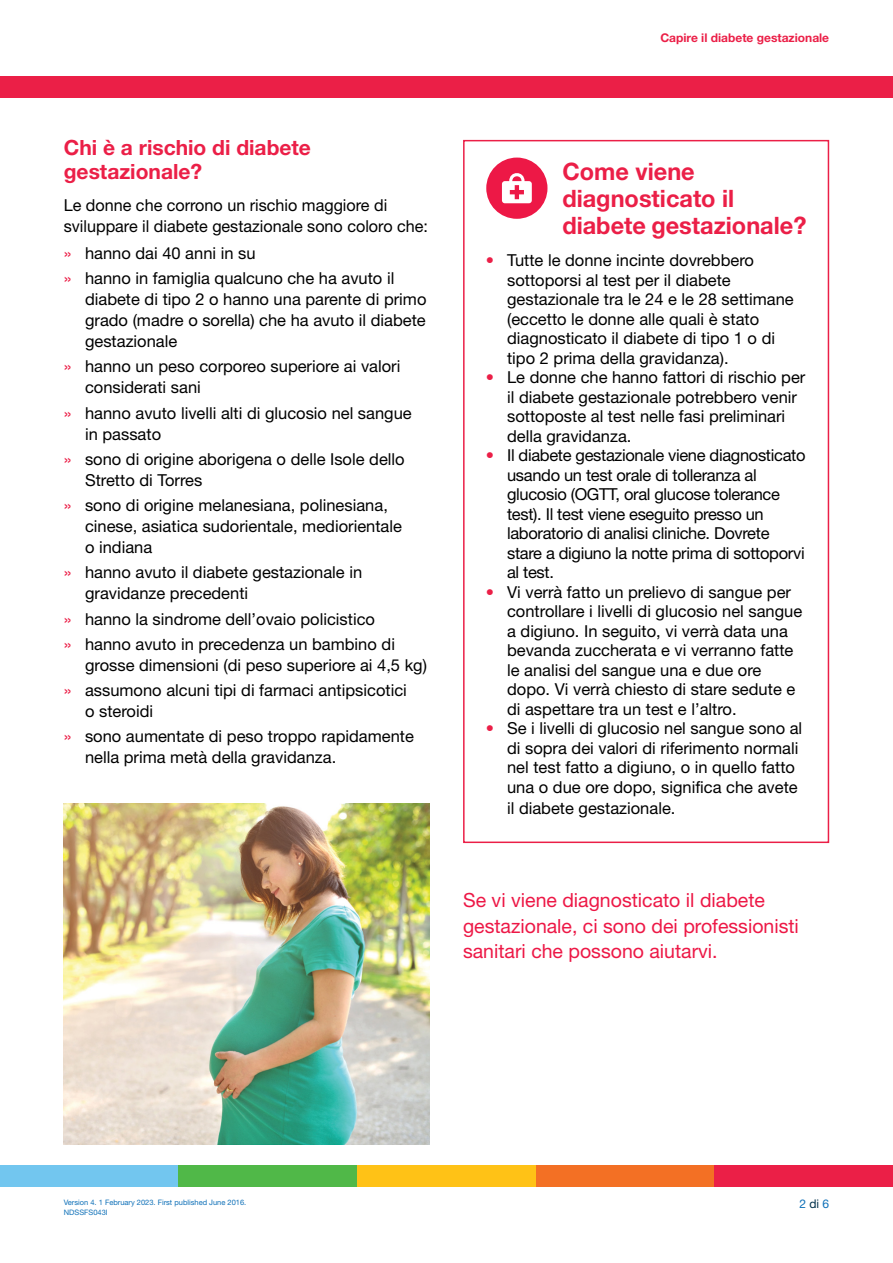
<style>
.page{position:relative;width:893px;height:1263px;background:#fff}
.page>*{position:absolute;margin:0;border:0;box-sizing:border-box;transform-origin:0 0}
.t1{font:700 24px/27px "Helvetica Neue LT Std";color:#eb1f47}
.t2{font:700 21px/24px "Helvetica Neue LT Std";color:#eb1f47}
.t3{font:19.5px/25.5px "Helvetica Neue LT Std";color:#ed1846}
.t4{font:16.5px/19.5px "Helvetica Neue LT Std";color:#000}
.t5{font:16.5px/19.5px "Helvetica Neue LT Std";letter-spacing:-.02em;color:#000}
.t6{font:700 12px "Helvetica Neue LT Std";color:#eb1f47}
.t7{font:12px "Helvetica Neue LT Std";color:#0e70b8}
.t8{font:7.5px/10.5px "Helvetica Neue LT Std";color:#0e70b8}
.s1{color:#eb1f47}
.s2{color:#02314b}
</style>
<div class="page">
<div style="left:0;top:77px;width:893px;height:21px;background:#eb1f47"></div>
<div style="left:0;top:1165px;width:179px;height:22px;background:#72c6ef"></div>
<div style="left:179px;top:1165px;width:178px;height:22px;background:#50b848"></div>
<div style="left:357px;top:1165px;width:179px;height:22px;background:#ffc216"></div>
<div style="left:536px;top:1165px;width:178px;height:22px;background:#f37024"></div>
<div style="left:714px;top:1165px;width:179px;height:22px;background:#eb1f47"></div>
<div style="left:463px;top:140px;width:366px;height:703px;border:2px solid #eb1f47"></div>
<div style="left:486px;top:158px;width:61px;height:61px;background:#ed1846;border-radius:50%"></div>
<svg style="left:502px;top:173px;width:30px;height:30px"></svg>
<img style="left:64px;top:804px;width:365px;height:340px">
<p class="t6" style="left:660px;top:30px;width:170px">Capire il diabete gestazionale</p>
<p class="t2" style="left:64px;top:135px;width:249px">Chi è a rischio di diabete gestazionale?</p>
<p class="t4" style="left:64px;top:194px;width:366px;line-height:21px">Le donne che corrono un rischio maggiore di sviluppare il diabete gestazionale sono coloro che:</p>
<p class="t4" style="left:64px;top:240px;width:332px;line-height:25.2px"><span class="s1">»</span> hanno dai 40 anni in su<br><span class="s1">»</span> hanno in famiglia qualcuno che ha avuto il</p>
<p class="t4" style="left:85px;top:289px;width:343px;line-height:21px;text-align:justify">diabete di tipo 2 o hanno una parente di primo grado (madre o sorella) che ha avuto il diabete gestazionale</p>
<p class="t4" style="left:85px;top:356px;width:317px;line-height:21px;text-indent:-21px"><span class="s1">»</span> hanno un peso corporeo superiore ai valori considerati sani</p>
<p class="t4" style="left:85px;top:402px;width:328px;line-height:21px;text-indent:-21px"><span class="s1">»</span> hanno avuto livelli alti di glucosio nel sangue in passato</p>
<p class="t4" style="left:85px;top:448px;width:321px;line-height:21px;text-indent:-21px"><span class="s1">»</span> sono di origine aborigena o delle Isole dello<br>Stretto di Torres</p>
<p class="t4" style="left:85px;top:495px;width:318px;line-height:21px;text-indent:-21px"><span class="s1">»</span> sono di origine melanesiana, polinesiana, cinese, asiatica sudorientale, mediorientale o indiana</p>
<p class="t4" style="left:85px;top:562px;width:279px;line-height:21px;text-indent:-21px"><span class="s1">»</span> hanno avuto il diabete gestazionale in gravidanze precedenti</p>
<p class="t4" style="left:64px;top:606px;width:333px;line-height:25.2px"><span class="s1">»</span> hanno la sindrome dell’ovaio policistico<br><span class="s1">»</span> hanno avuto in precedenza un bambino di</p>
<p class="t4" style="left:64px;top:652px;width:365px;line-height:25.2px;text-indent:21px">grosse dimensioni (di peso superiore ai 4,5 kg) <span class="s1">»</span> assumono alcuni tipi di farmaci antipsicotici</p>
<p class="t4" style="left:64px;top:698px;width:352px;line-height:25.2px;text-indent:21px">o steroidi<br><span class="s1">»</span> sono aumentate di peso troppo rapidamente</p>
<p class="t4" style="left:85px;top:748px;width:253px">nella prima metà della gravidanza.</p>
<h1 class="t1" style="left:562px;top:157px;width:246px">Come viene diagnosticato il diabete gestazionale?</h1>
<p class="t4" style="left:507px;top:250px;width:288px;text-indent:-21px"><span class="s1">•</span> Tutte le donne incinte dovrebbero sottoporsi al test per il diabete gestazionale tra le 24 e le 28 settimane (eccetto le donne alle quali è stato diagnosticato il diabete di tipo 1 o di tipo 2 prima della gravidanza).</p>
<p class="t4" style="left:507px;top:367px;width:300px;text-indent:-21px"><span class="s1">•</span> Le donne che hanno fattori di rischio per il diabete gestazionale potrebbero venir sottoposte al test nelle fasi preliminari della gravidanza.</p>
<p class="t5" style="left:507px;top:445px;width:300px;text-indent:-21px"><span class="s1">•</span> Il diabete gestazionale viene diagnosticato usando un test orale di tolleranza al glucosio (OGTT, oral glucose tolerance test). Il test viene eseguito presso un laboratorio di analisi cliniche. Dovrete stare a digiuno la notte prima di sottoporvi al test.</p>
<p class="t4" style="left:507px;top:582px;width:297px;text-indent:-21px"><span class="s1">•</span> Vi verrà fatto un prelievo di sangue per controllare i livelli di glucosio nel sangue a digiuno. In seguito, vi verrà data una bevanda zuccherata e vi verranno fatte le analisi del sangue una e due ore dopo. Vi verrà chiesto di stare sedute e di aspettare tra un test e l’altro.</p>
<p class="t4" style="left:507px;top:718px;width:297px;text-indent:-21px"><span class="s1">•</span> Se i livelli di glucosio nel sangue sono al di sopra dei valori di riferimento normali nel test fatto a digiuno, o in quello fatto una o due ore dopo, significa che avete</p>
<p class="t4" style="left:507px;top:798px;width:170px">il diabete gestazionale.</p>
<p class="t3" style="left:463px;top:887px;width:337px">Se vi viene diagnosticato il diabete gestazionale, ci sono dei professionisti sanitari che possono aiutarvi.</p>
<p class="t8" style="left:64px;top:1196px;width:184px">Version 4. 1 February 2023. First published June 2016.<br>NDSSFS043I</p>
<p class="t7" style="left:799px;top:1196px;width:31px">2 <span class="s2">di</span> 6</p>
</div>
